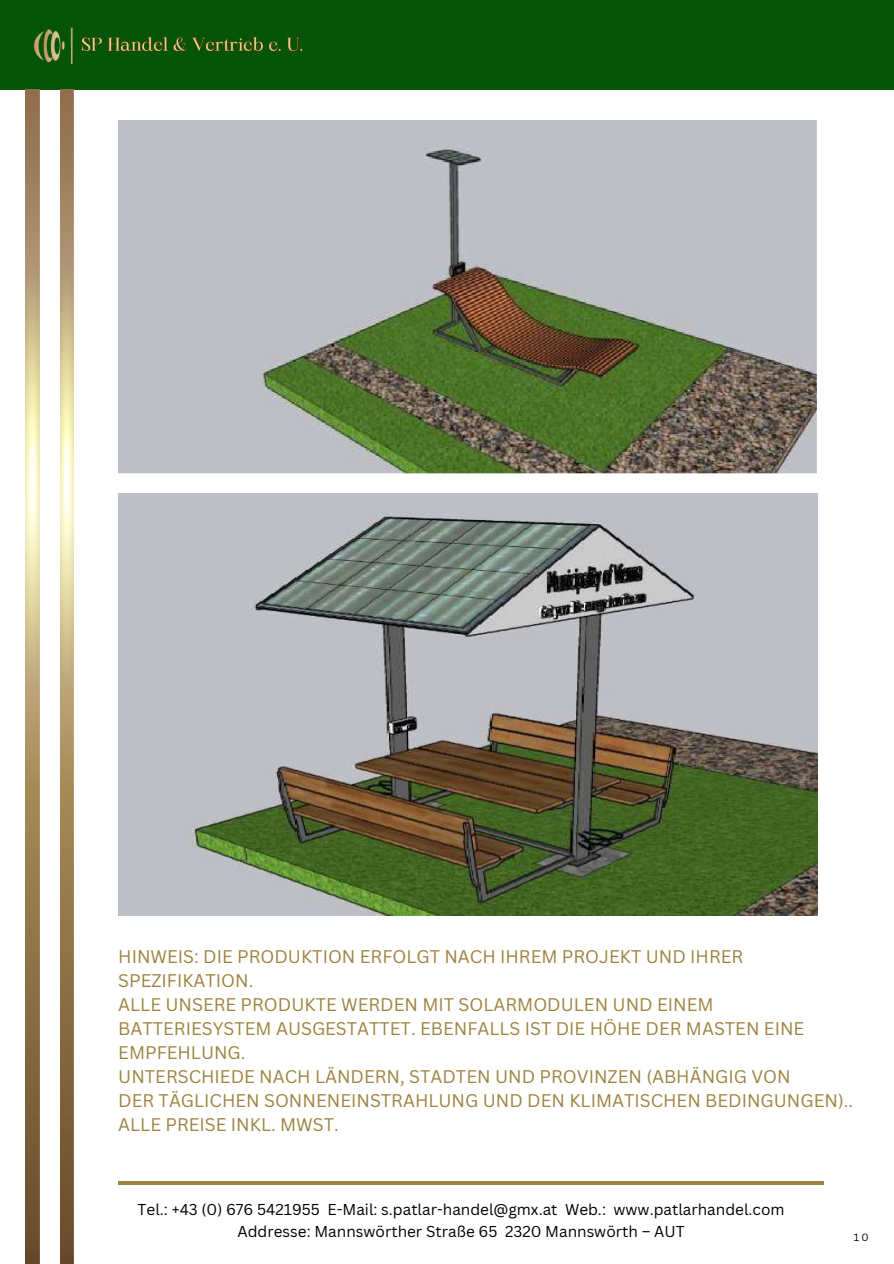
<style>
.page{position:relative;width:894px;height:1264px;background:#fff}
.page>*{position:absolute;margin:0;border:0;box-sizing:border-box;transform-origin:0 0}
.t1{font:17.85px/24px "Canva Sans";color:#9c833f}
.t2{font:15.3px "Canva Sans";color:#000}
.t3{font:10.2px "Canva Sans";color:#000}
</style>
<div class="page">
<div style="left:0;top:0;width:893px;height:89px;background:#055408"></div>
<img style="left:33px;top:27px;width:270px;height:37px">
<img style="left:60px;top:89px;width:14px;height:1174px">
<img style="left:26px;top:89px;width:13px;height:1174px">
<img style="left:118px;top:121px;width:699px;height:794px">
<hr style="left:118px;top:1181px;width:705px;height:3px;background:#9c833f">
<p class="t1" style="left:118px;top:944px;width:626px">HINWEIS: DIE PRODUKTION ERFOLGT NACH IHREM PROJEKT UND IHRER<br>SPEZIFIKATION.</p>
<p class="t1" style="left:118px;top:992px;width:596px">ALLE UNSERE PRODUKTE WERDEN MIT SOLARMODULEN UND EINEM</p>
<p class="t1" style="left:118px;top:1016px;width:687px">BATTERIESYSTEM AUSGESTATTET. EBENFALLS IST DIE HÖHE DER MASTEN EINE<br>EMPFEHLUNG.</p>
<p class="t1" style="left:118px;top:1064px;width:673px">UNTERSCHIEDE NACH LÄNDERN, STADTEN UND PROVINZEN (ABHÄNGIG VON</p>
<p class="t1" style="left:118px;top:1088px;width:736px">DER TÄGLICHEN SONNENEINSTRAHLUNG UND DEN KLIMATISCHEN BEDINGUNGEN)..</p>
<p class="t1" style="left:118px;top:1112px;width:222px">ALLE PREISE INKL. MWST.</p>
<p class="t2" style="left:138px;top:1199px;width:648px">Tel.: +43 (0) 676 5421955 E-Mail: s.patlar-handel@gmx.at Web.: www.patlarhandel.com</p>
<p class="t2" style="left:237px;top:1220px;width:448px">Addresse: Mannswörther Straße 65 2320 Mannswörth – AUT</p>
<p class="t3" style="left:853px;top:1229px;width:16px">10</p>
</div>
